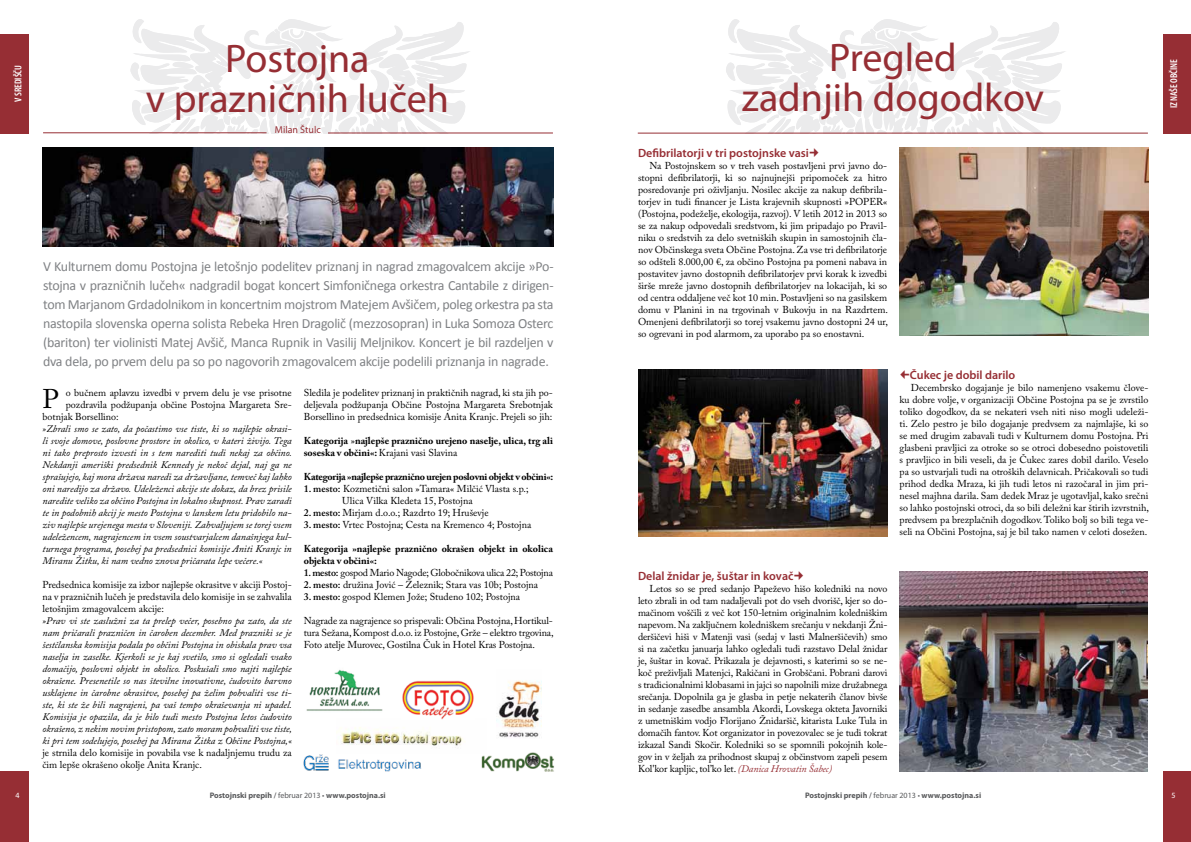
<style>
.page{position:relative;width:1191px;height:842px;background:#fff}
.page>*{position:absolute;margin:0;border:0;box-sizing:border-box;transform-origin:0 0}
.t1{font:40px/40px "Myriad Pro";color:#962e34;text-align:center}
.t2{font:26.9px "Adobe Caslon Pro";color:#000}
.t3{font:14px/19px "Calibri";letter-spacing:-.02em;color:#808285;text-align:justify}
.t4{font:600 12px "Myriad Pro";color:#962e34}
.t5{font:10px/12px "Adobe Caslon Pro";color:#000;text-align:justify}
.t6{font:italic 10px/12px "Adobe Caslon Pro";color:#000;text-align:justify}
.t7{font:700 10px/12px "Adobe Caslon Pro";color:#000}
.t8{font:700 10px "Adobe Caslon Pro";letter-spacing:-.025em;color:#000}
.t9{font:10px "Adobe Caslon Pro";letter-spacing:-.02em;color:#000}
.t10{font:600 condensed 10px "Myriad Pro";letter-spacing:-.005em;color:#fff}
.t11{font:10px "Myriad Pro";color:#962e34}
.t12{font:700 8px "Myriad Pro";color:#58595b}
.t13{font:8px "Myriad Pro";color:#fff}
.s1{font-weight:400}
.s2{font-weight:600}
.s3{font-style:italic;color:#962e34}
</style>
<div class="page">
<div style="left:0;top:771px;width:28px;height:71px;background:#962e34"></div>
<div style="left:1162px;top:771px;width:29px;height:71px;background:#962e34"></div>
<div style="left:1162px;top:34px;width:29px;height:99px;background:#962e34"></div>
<img style="left:481px;top:752px;width:73px;height:20px">
<svg style="left:719px;top:51px;width:348px;height:82px;fill:#ebebec"></svg>
<svg style="left:723px;top:19px;width:339px;height:83px"></svg>
<svg style="left:124px;top:51px;width:347px;height:82px;fill:#ebebec"></svg>
<svg style="left:128px;top:19px;width:339px;height:83px"></svg>
<div style="left:0;top:34px;width:28px;height:99px;background:#962e34"></div>
<hr style="left:43px;top:133px;width:223px;height:1px;background:#962e34">
<hr style="left:328px;top:133px;width:225px;height:1px;background:#962e34">
<hr style="left:638px;top:133px;width:509px;height:1px;background:#962e34">
<img style="left:43px;top:147px;width:510px;height:100px">
<img style="left:303px;top:754px;width:119px;height:17px">
<img style="left:341px;top:727px;width:146px;height:26px">
<img style="left:496px;top:680px;width:45px;height:58px">
<img style="left:402px;top:681px;width:72px;height:39px">
<img style="left:306px;top:669px;width:77px;height:42px">
<img style="left:899px;top:147px;width:249px;height:189px">
<img style="left:638px;top:370px;width:249px;height:166px">
<img style="left:899px;top:571px;width:248px;height:200px">
<p class="t10" style="left:13px;top:102px;width:38px;rotate:-90deg">V SREDIŠČU</p>
<h1 class="t1" style="left:146px;top:39px;width:304px">Postojna<br>v prazničnih lučeh</h1>
<p class="t11" style="left:275px;top:124px;width:47px">Milan Štulc</p>
<p class="t3" style="left:43px;top:256px;width:512px">V Kulturnem domu Postojna je letošnjo podelitev priznanj in nagrad zmagovalcem akcije »Po&shy;stojna v prazničnih lučeh« nadgradil bogat koncert Simfoničnega orkestra Cantabile z dirigen&shy;tom Marjanom Grdadolnikom in koncertnim mojstrom Matejem Avšičem, poleg orkestra pa sta nastopila slovenska operna solista Rebeka Hren Dragolič (mezzosopran) in Luka Somoza Osterc (bariton) ter violinisti Matej Avšič, Manca Rupnik in Vasilij Meljnikov. Koncert je bil razdeljen v dva dela, po prvem delu pa so po nagovorih zmagovalcem akcije podelili priznanja in nagrade.</p>
<h2 class="t2" style="left:43px;top:383px;width:18px">P</h2>
<p class="t5" style="left:66px;top:386px;width:227px">o bučnem aplavzu izvedbi v prvem delu je vse prisotne</p>
<p class="t5" style="left:304px;top:386px;width:251px">Sledila je podelitev priznanj in praktičnih nagrad, ki sta jih po&shy;deljevala podžupanja Občine Postojna Margareta Srebotnjak Borsellino in predsednica komisije Anita Kranjc. Prejeli so jih:</p>
<p class="t7" style="left:304px;top:434px;width:251px">Kategorija <span class="s1">»</span>najlepše praznično urejeno naselje, ulica, trg ali soseska v občini«: <span class="s1">Krajani vasi Slavina</span></p>
<p class="t8" style="left:304px;top:470px;width:251px">Kategorija »najlepše praznično urejen poslovni objekt v občini«:</p>
<p class="t5" style="left:342px;top:482px;width:188px;text-indent:-39px"><span class="s2">1. mesto:</span> Kozmetični salon »Tamara« Milčić Vlasta s.p.;<br>Ulica Vilka Kledeta 15, Postojna</p>
<p class="t5" style="left:304px;top:506px;width:186px"><span class="s2">2. mesto:</span> Mirjam d.o.o.; Razdrto 19; Hruševje</p>
<p class="t5" style="left:304px;top:518px;width:229px"><span class="s2">3. mesto:</span> Vrtec Postojna; Cesta na Kremenco 4; Postojna</p>
<p class="t7" style="left:304px;top:542px;width:251px">Kategorija »najlepše praznično okrašen objekt in okolica objekta v občini«:</p>
<p class="t9" style="left:304px;top:566px;width:251px"><span class="s2">1. mesto:</span> gospod Mario Nagode; Globočnikova ulica 22; Postojna</p>
<p class="t5" style="left:304px;top:578px;width:236px"><span class="s2">2. mesto:</span> družina Jović – Železnik; Stara vas 10b; Postojna</p>
<p class="t5" style="left:304px;top:590px;width:218px"><span class="s2">3. mesto:</span> gospod Klemen Jože; Studeno 102; Postojna</p>
<p class="t5" style="left:304px;top:614px;width:251px">Nagrade za nagrajence so prispevali: Občina Postojna, Hortikul&shy;tura Sežana, Kompost d.o.o. iz Postojne, Grže – elektro trgovina, Foto atelje Murovec, Gostilna Čuk in Hotel Kras Postojna.</p>
<p class="t5" style="left:66px;top:398px;width:227px">pozdravila podžupanja občine Postojna Margareta Sre-</p>
<p class="t5" style="left:43px;top:410px;width:78px">botnjak Borsellino:</p>
<p class="t6" style="left:43px;top:422px;width:251px">»Zbrali smo se zato, da počastimo vse tiste, ki so najlepše okrasi&shy;li svoje domove, poslovne prostore in okolico, v kateri živijo. Tega ni tako preprosto izvesti in s tem narediti tudi nekaj za občino.<br>Nekdanji ameriški predsednik Kennedy je nekoč dejal, naj ga ne sprašujejo, kaj mora država naredi za državljane, temveč kaj lahko oni naredijo za državo. Udeleženci akcije ste dokaz, da brez prisile naredite veliko za občino Postojna in lokalno skupnost. Prav zaradi te in podobnih akcij je mesto Postojna v lanskem letu pridobilo na&shy;ziv najlepše urejenega mesta v Sloveniji. Zahvaljujem se torej vsem udeležencem, nagrajencem in vsem soustvarjalcem današnjega kul&shy;turnega programa, posebej pa predsednici komisije Aniti Kranjc in Miranu Žitku, ki nam vedno znova pričarata lepe večere.«</p>
<p class="t5" style="left:43px;top:578px;width:251px">Predsednica komisije za izbor najlepše okrasitve v akciji Postoj&shy;na v prazničnih lučeh je predstavila delo komisije in se zahvalila letošnjim zmagovalcem akcije:</p>
<p class="t6" style="left:43px;top:614px;width:251px">»Prav vi ste zaslužni za ta prelep večer, posebno pa zato, da ste nam pričarali prazničen in čaroben december. Med prazniki se je šestčlanska komisija podala po občini Postojna in obiskala prav vsa naselja in zaselke. Kjerkoli se je kaj svetilo, smo si ogledali vsako domačijo, poslovni objekt in okolico. Poskušali smo najti najlepše okrašene. Presenetile so nas številne inovativne, čudovito barvno usklajene in čarobne okrasitve, posebej pa želim pohvaliti vse ti&shy;ste, ki ste že bili nagrajeni, pa vaš tempo okraševanja ni upadel.<br>Komisija je opazila, da je bilo tudi mesto Postojna letos čudovito okrašeno, z nekim novim pristopom, zato moram pohvaliti vse tiste, ki pri tem sodelujejo, posebej pa Mirana Žitka z Občine Postojna,«</p>
<p class="t5" style="left:43px;top:746px;width:251px">je strnila delo komisije in povabila vse k nadaljnjemu trudu za čim lepše okrašeno okolje Anita Kranjc.</p>
<h1 class="t1" style="left:742px;top:39px;width:303px">Pregled<br>zadnjih dogodkov</h1>
<p class="t4" style="left:638px;top:146px;width:172px">Defibrilatorji v tri postojnske vasi</p>
<p class="t5" style="left:638px;top:159px;width:251px;text-indent:11px">Na Postojnskem so v treh vaseh postavljeni prvi javno do&shy;stopni defibrilatorji, ki so najnujnejši pripomoček za hitro posredovanje pri oživljanju. Nosilec akcije za nakup defibrila&shy;torjev in tudi financer je Lista krajevnih skupnosti »POPER« (Postojna, podeželje, ekologija, razvoj). V letih 2012 in 2013 so se za nakup odpovedali sredstvom, ki jim pripadajo po Pravil&shy;niku o sredstvih za delo svetniških skupin in samostojnih čla&shy;nov Občinskega sveta Občine Postojna. Za vse tri defibrilatorje so odšteli 8.000,00 €, za občino Postojna pa pomeni nabava in postavitev javno dostopnih defibrilatorjev prvi korak k izvedbi širše mreže javno dostopnih defibrilatorjev na lokacijah, ki so od centra oddaljene več kot 10 min. Postavljeni so na gasilskem domu v Planini in na trgovinah v Bukovju in na Razdrtem.<br>Omenjeni defibrilatorji so torej vsakemu javno dostopni 24 ur, so ogrevani in pod alarmom, za uporabo pa so enostavni.</p>
<p class="t4" style="left:899px;top:369px;width:117px">○Čukec je dobil darilo</p>
<p class="t5" style="left:899px;top:382px;width:251px;text-indent:11px">Decembrsko dogajanje je bilo namenjeno vsakemu člove&shy;ku dobre volje, v organizaciji Občine Postojna pa se je zvrstilo toliko dogodkov, da se nekateri vseh niti niso mogli udeleži&shy;ti. Zelo pestro je bilo dogajanje predvsem za najmlajše, ki so se med drugim zabavali tudi v Kulturnem domu Postojna. Pri glasbeni pravljici za otroke so se otroci dobesedno poistovetili s pravljico in bili veseli, da je Čukec zares dobil darilo. Veselo pa so ustvarjali tudi na otroških delavnicah. Pričakovali so tudi prihod dedka Mraza, ki jih tudi letos ni razočaral in jim pri&shy;nesel majhna darila. Sam dedek Mraz je ugotavljal, kako srečni so lahko postojnski otroci, da so bili deležni kar štirih izvrstnih, predvsem pa brezplačnih dogodkov. Toliko bolj so bili tega ve&shy;seli na Občini Postojna, saj je bil tako namen v celoti dosežen.</p>
<p class="t4" style="left:638px;top:569px;width:157px">Delal žnidar je, šuštar in kovač</p>
<p class="t5" style="left:638px;top:582px;width:251px;text-indent:11px">Letos so se pred sedanjo Papeževo hišo koledniki na novo leto zbrali in od tam nadaljevali pot do vseh dvorišč, kjer so do&shy;mačinom voščili z več kot 150-letnim originalnim koledniškim napevom. Na zaključnem koledniškem srečanju v nekdanji Žni&shy;deršičevi hiši v Matenji vasi (sedaj v lasti Malneršičevih) smo si na začetku januarja lahko ogledali tudi razstavo Delal žnidar je, šuštar in kovač. Prikazala je dejavnosti, s katerimi so se ne&shy;koč preživljali Matenjci, Rakičani in Grobščani. Pobrani darovi s tradicionalnimi klobasami in jajci so napolnili mize družabnega srečanja. Dopolnila ga je glasba in petje nekaterih članov bivše in sedanje zasedbe ansambla Akordi, Lovskega okteta Javorniki z umetniškim vodjo Florijano Žnidaršič, kitarista Luke Tula in domačih fantov. Kot organizator in povezovalec se je tudi tokrat izkazal Sandi Skočir. Koledniki so se spomnili pokojnih kole&shy;gov in v željah za prihodnost skupaj z občinstvom zapeli pesem Kol'kor kapljic, tol’ko let. <span class="s3">(Danica Hrovatin Šabec)</span></p>
<p class="t10" style="left:1168px;top:108px;width:51px;rotate:-90deg">IZ NAŠE OBČINE</p>
<p class="t13" style="left:15px;top:791px;width:6px">4</p>
<p class="t12" style="left:210px;top:791px;width:178px">Postojnski prepih <span class="s2">/</span> <span class="s1">februar 2013 •</span> www.postojna.si</p>
<p class="t12" style="left:805px;top:791px;width:178px">Postojnski prepih <span class="s2">/</span> <span class="s1">februar 2013 •</span> www.postojna.si</p>
<p class="t13" style="left:1171px;top:791px;width:6px">5</p>
</div>
